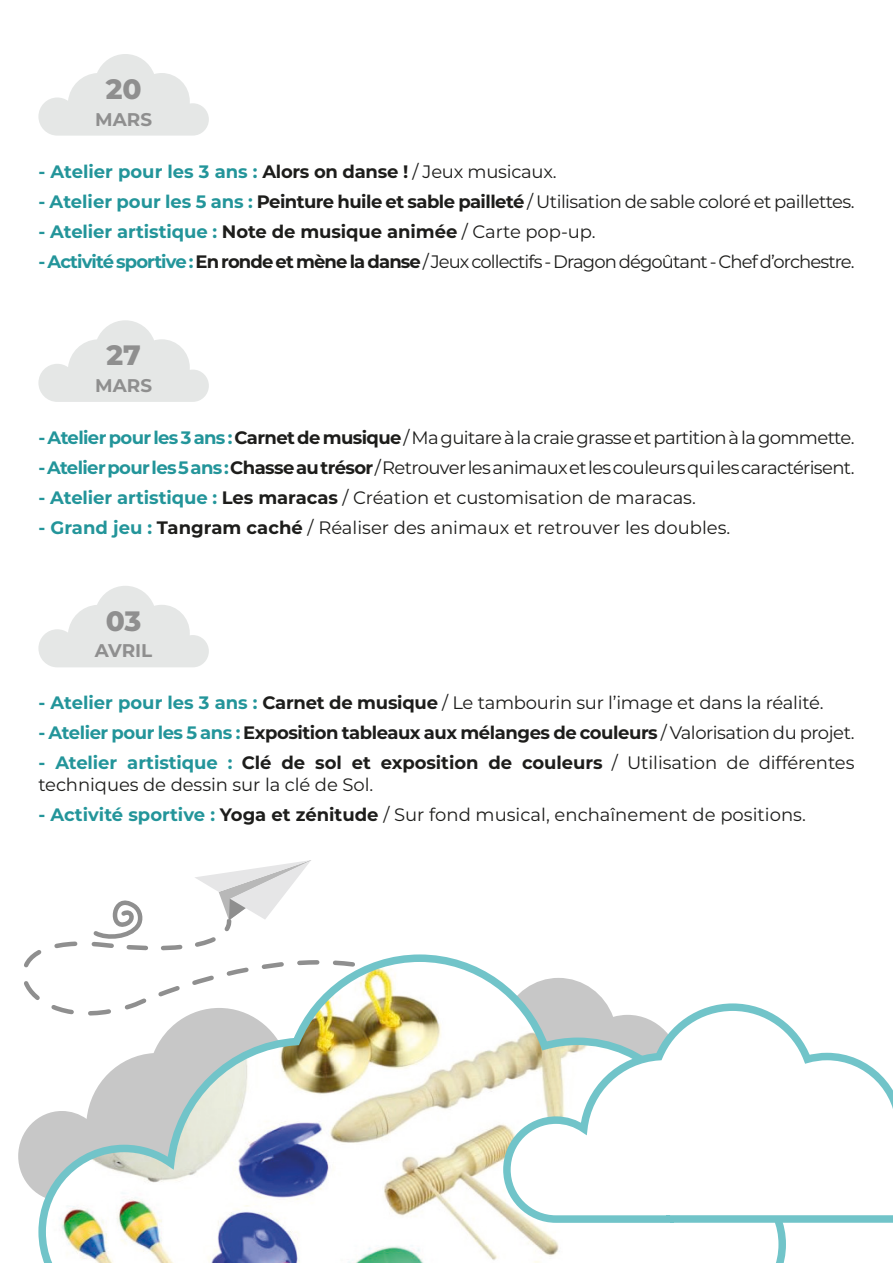
<style>
.page{position:relative;width:893px;height:1263px;background:#fff}
.page>*{position:absolute;margin:0;border:0;box-sizing:border-box;transform-origin:0 0}
.t1{font:800 28.05px "Montserrat";color:#8f8f8f}
.t2{font:700 18.3px "Montserrat";color:#8f8f8f}
.t3{font:18px "Montserrat";letter-spacing:-.03em;color:#1d1d1b}
.t4{font:18px/21.6px "Montserrat";letter-spacing:-.005em;color:#1d1d1b}
.t5{font:18px "Montserrat";color:#1d1d1b}
.t6{font:700 18px "Montserrat";letter-spacing:-.005em;color:#23959a}
.t7{font:18px "Montserrat";letter-spacing:-.05em;color:#1d1d1b}
.t8{font:700 18px "Montserrat";letter-spacing:-.025em;color:#1d1d1b}
.s1{color:#1d1d1b}
.s2{font-weight:400;color:#1d1d1b}
.s3{font-weight:700;color:#23959a}
.s4{font-weight:700}
.s5{color:#23959a}
.s6{font-weight:400}
</style>
<div class="page">
<svg style="left:24px;top:860px;width:287px;height:139px"></svg>
<svg style="left:18px;top:1121px;width:17px;height:71px"></svg>
<svg style="left:35px;top:951px;width:751px;height:312px"></svg>
<svg style="left:38px;top:320px;width:171px;height:82px"></svg>
<svg style="left:38px;top:586px;width:171px;height:81px"></svg>
<svg style="left:38px;top:54px;width:171px;height:82px"></svg>
<svg style="left:499px;top:1000px;width:394px;height:226px"></svg>
<h1 class="t1" style="left:106px;top:68px;width:37px">20</h1>
<p class="t2" style="left:95px;top:106px;width:58px">MARS</p>
<p class="t6" style="left:38px;top:158px;width:520px">- Atelier pour les 3 ans : <span class="s1">Alors on danse !</span> <span class="s2">/ Jeux musicaux.</span></p>
<p class="t3" style="left:38px;top:189px;width:818px"><span class="s3">- Atelier pour les 5 ans :</span> <span class="s4">Peinture huile et sable pailleté</span> / Utilisation de sable coloré et paillettes.</p>
<p class="t6" style="left:38px;top:218px;width:559px">- Atelier artistique : <span class="s1">Note de musique animée</span> <span class="s2">/ Carte pop-up.</span></p>
<p class="t7" style="left:38px;top:249px;width:818px"><span class="s3">- Activité sportive :</span><span class="s4">En ronde et mène la danse</span> / Jeux collectifs - Dragon dégoûtant - Chef d’orchestre.</p>
<h1 class="t1" style="left:106px;top:335px;width:36px">27</h1>
<p class="t2" style="left:95px;top:372px;width:58px">MARS</p>
<p class="t3" style="left:38px;top:425px;width:818px"><span class="s3">- Atelier pour les 3 ans :</span><span class="s4">Carnet de musique</span> / Ma guitare à la craie grasse et partition à la gommette.</p>
<p class="t3" style="left:38px;top:455px;width:818px"><span class="s3">- Atelier pour les 5 ans :</span><span class="s4">Chasse au trésor</span> / Retrouver les animaux et les couleurs qui les caractérisent.</p>
<p class="t4" style="left:38px;top:486px;width:659px"><span class="s3">- Atelier artistique :</span> <span class="s4">Les maracas</span> / Création et customisation de maracas.</p>
<p class="t5" style="left:38px;top:515px;width:693px"><span class="s3">- Grand jeu :</span> <span class="s4">Tangram caché</span> / Réaliser des animaux et retrouver les doubles.</p>
<h1 class="t1" style="left:106px;top:600px;width:37px">03</h1>
<p class="t2" style="left:95px;top:638px;width:59px">AVRIL</p>
<p class="t3" style="left:38px;top:691px;width:787px"><span class="s3">- Atelier pour les 3 ans :</span> <span class="s4">Carnet de musique</span> / Le tambourin sur l’image et dans la réalité.</p>
<p class="t8" style="left:38px;top:720px;width:818px"><span class="s5">- Atelier pour les 5 ans :</span> Exposition tableaux aux mélanges de couleurs <span class="s6">/ Valorisation du projet.</span></p>
<p class="t4" style="left:38px;top:751px;width:818px"><span class="s3">- Atelier artistique :</span> <span class="s4">Clé de sol et exposition de couleurs</span> / Utilisation de différentes techniques de dessin sur la clé de Sol.</p>
<p class="t5" style="left:38px;top:802px;width:769px"><span class="s3">- Activité sportive :</span> <span class="s4">Yoga et zénitude</span> / Sur fond musical, enchaînement de positions.</p>
</div>
